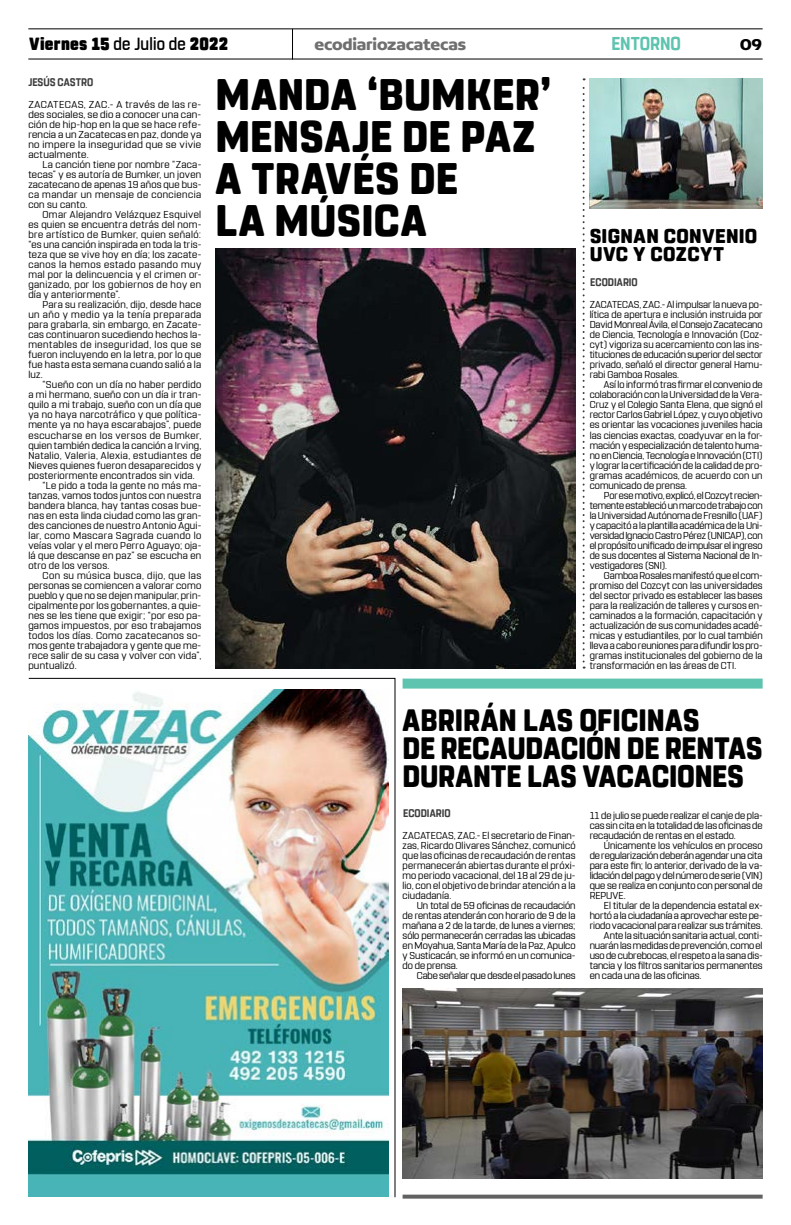
<style>
.page{position:relative;width:791px;height:1225px;background:#fff}
.page>*{position:absolute;margin:0;border:0;box-sizing:border-box;transform-origin:0 0}
.t1{font:800 44px/42px "Rohn Rounded";letter-spacing:.01em;color:#000;scale:.95 1}
.t2{font:800 30.8px/28px "Rohn Rounded";letter-spacing:-.005em;color:#000;scale:.92 1}
.t3{font:800 19.8px/18px "Rohn Rounded";letter-spacing:.015em;color:#000}
.t4{font:700 18.6px "Rohn Rounded";letter-spacing:-.005em;color:#5ec4af;scale:.91 1}
.t5{font:900 17.6px "Rohn Rounded";letter-spacing:.02em;color:#000;scale:.91 1}
.t6{font:700 16.9px "Concord";letter-spacing:-.01em;color:#706f6f}
.t7{font:700 16.9px "Concord";color:#000}
.t8{font:700 11px "Rohn Rounded";letter-spacing:.005em;color:#3d3d3d;scale:.91 1}
.t9{font:10px/10px "Rohn Rounded";letter-spacing:.02em;color:#000;text-align:justify}
.t10{font:10px/10px "Rohn Rounded";letter-spacing:.02em;color:#000;text-align:justify;scale:1.05 1}
.t11{font:10px "Rohn Rounded";letter-spacing:-.01em;color:#000}
.t12{font:10px "Rohn Rounded";letter-spacing:-.005em;color:#000}
.t13{font:10px "Rohn Rounded";color:#000}
.t14{font:10px "Rohn Rounded";letter-spacing:.04em;color:#000}
.t15{font:10px "Rohn Rounded";letter-spacing:.045em;color:#000}
.s1{font-weight:500}
</style>
<div class="page">
<hr style="left:28px;top:28px;width:735px;height:1px;background:#000">
<hr style="left:28px;top:59px;width:735px;height:1px;background:#000">
<hr style="left:292px;top:29px;width:1px;height:31px;background:#000">
<svg style="left:403px;top:1194px;width:360px;height:4px"></svg>
<svg style="left:583px;top:78px;width:2px;height:590px"></svg>
<svg style="left:28px;top:677px;width:368px;height:521px"></svg>
<img style="left:28px;top:689px;width:360px;height:507px">
<img style="left:215px;top:248px;width:360px;height:420px">
<div style="left:403px;top:678px;width:360px;height:10px;background:#5ec4af"></div>
<img style="left:590px;top:78px;width:173px;height:130px">
<img style="left:403px;top:988px;width:360px;height:190px">
<h3 class="t5" style="left:29px;top:33px;width:220px">Viernes 15 <span class="s1">de Julio de</span> 2022</h3>
<h3 class="t6" style="left:314px;top:34px;width:153px">ecodiariozacatecas</h3>
<h3 class="t4" style="left:611px;top:32px;width:78px">ENTORNO</h3>
<h3 class="t7" style="left:740px;top:34px;width:24px">09</h3>
<p class="t8" style="left:28px;top:76px;width:73px">JESÚS CASTRO</p>
<p class="t10" style="left:28px;top:100px;width:166px">ZACATECAS, ZAC.- A través de las re&shy;des sociales, se dio a conocer una can&shy;ción de hip-hop en la que se hace refe&shy;rencia a un Zacatecas en paz, donde ya no impere la inseguridad que se vivie actualmente.</p>
<p class="t9" style="left:28px;top:160px;width:174px;text-indent:14px">La canción tiene por nombre “Zaca&shy;tecas” y es autoría de Bumker, un joven zacatecano de apenas 19 años que bus&shy;ca mandar un mensaje de conciencia con su canto.</p>
<p class="t9" style="left:28px;top:210px;width:174px;text-indent:14px">Omar Alejandro Velázquez Esquivel es quien se encuentra detrás del nom&shy;bre artístico de Bumker, quien señaló: “es una canción inspirada en toda la tris&shy;teza que se vive hoy en día; los zacate&shy;canos la hemos estado pasando muy mal por la delincuencia y el crimen or&shy;ganizado, por los gobiernos de hoy en día y anteriormente”.</p>
<p class="t9" style="left:28px;top:300px;width:174px;text-indent:14px">Para su realización, dijo, desde hace un año y medio ya la tenía preparada para grabarla, sin embargo, en Zacate&shy;cas continuaron sucediendo hechos la&shy;mentables de inseguridad, los que se fueron incluyendo en la letra, por lo que fue hasta esta semana cuando salió a la luz.</p>
<p class="t9" style="left:43px;top:380px;width:160px">“Sueño con un día no haber perdido</p>
<p class="t9" style="left:28px;top:390px;width:174px">a mi hermano, sueño con un día ir tran-</p>
<p class="t9" style="left:28px;top:400px;width:174px">quilo a mi trabajo, sueño con un día que</p>
<p class="t9" style="left:28px;top:410px;width:174px">ya no haya narcotráfico y que política-</p>
<p class="t9" style="left:28px;top:420px;width:174px">mente ya no haya escarabajos”, puede</p>
<p class="t15" style="left:28px;top:429px;width:174px">escucharse en los versos de Bumker,</p>
<p class="t9" style="left:28px;top:440px;width:174px">quien también dedica la canción a Irving,</p>
<p class="t14" style="left:28px;top:449px;width:174px">Natalio, Valeria, Alexia, estudiantes de</p>
<p class="t9" style="left:28px;top:460px;width:174px">Nieves quienes fueron desaparecidos y</p>
<p class="t9" style="left:28px;top:470px;width:168px">posteriormente encontrados sin vida.</p>
<p class="t9" style="left:43px;top:480px;width:160px">“Le pido a toda la gente no más ma-</p>
<p class="t9" style="left:28px;top:490px;width:174px">tanzas, vamos todos juntos con nuestra</p>
<p class="t9" style="left:28px;top:500px;width:174px">bandera blanca, hay tantas cosas bue-</p>
<p class="t9" style="left:28px;top:510px;width:174px">nas en esta linda ciudad como las gran-</p>
<p class="t9" style="left:28px;top:520px;width:174px">des canciones de nuestro Antonio Agui-</p>
<p class="t15" style="left:28px;top:529px;width:174px">lar, como Mascara Sagrada cuando lo</p>
<p class="t9" style="left:28px;top:540px;width:174px">veías volar y el mero Perro Aguayo; oja-</p>
<p class="t9" style="left:28px;top:550px;width:174px">lá que descanse en paz” se escucha en</p>
<p class="t9" style="left:28px;top:560px;width:83px">otro de los versos.</p>
<p class="t14" style="left:43px;top:569px;width:160px">Con su música busca, dijo, que las</p>
<p class="t9" style="left:28px;top:580px;width:174px">personas se comiencen a valorar como</p>
<p class="t9" style="left:28px;top:590px;width:174px">pueblo y que no se dejen manipular, prin-</p>
<p class="t9" style="left:28px;top:600px;width:174px">cipalmente por los gobernantes, a quie-</p>
<p class="t9" style="left:28px;top:610px;width:174px">nes se les tiene que exigir; “por eso pa-</p>
<p class="t9" style="left:28px;top:620px;width:174px">gamos impuestos, por eso trabajamos</p>
<p class="t9" style="left:28px;top:630px;width:174px">todos los días. Como zacatecanos so-</p>
<p class="t9" style="left:28px;top:640px;width:174px">mos gente trabajadora y gente que me-</p>
<p class="t9" style="left:28px;top:650px;width:174px">rece salir de su casa y volver con vida”,</p>
<p class="t9" style="left:28px;top:660px;width:50px">puntualizó.</p>
<h1 class="t1" style="left:215px;top:74px;width:355px">MANDA ‘BUMKER’<br>MENSAJE DE PAZ<br>A TRAVÉS DE<br>LA MÚSICA</h1>
<h3 class="t3" style="left:590px;top:227px;width:169px">SIGNAN CONVENIO<br>UVC Y COZCYT</h3>
<p class="t8" style="left:590px;top:276px;width:54px">ECODIARIO</p>
<p class="t9" style="left:590px;top:300px;width:174px">ZACATECAS, ZAC.- Al impulsar la nueva po&shy;lítica de apertura e inclusión instruida por David Monreal Ávila, el Consejo Zacatecano de Ciencia, Tecnología e Innovación (Coz&shy;cyt) vigoriza su acercamiento con las ins&shy;tituciones de educación superior del sector privado, señaló el director general Hamu&shy;rabi Gamboa Rosales.</p>
<p class="t9" style="left:590px;top:380px;width:174px;text-indent:14px">Así lo informó tras firmar el convenio de colaboración con la Universidad de la Vera-Cruz y el Colegio Santa Elena, que signó el rector Carlos Gabriel López, y cuyo objetivo es orientar las vocaciones juveniles hacia las ciencias exactas, coadyuvar en la for&shy;mación y especialización de talento huma&shy;no en Ciencia, Tecnología e Innovación (CTI) y lograr la certificación de la calidad de pro&shy;gramas académicos, de acuerdo con un comunicado de prensa.</p>
<p class="t9" style="left:590px;top:490px;width:174px;text-indent:14px">Por ese motivo, explicó, el Cozcyt recien&shy;temente estableció un marco de trabajo con la Universidad Autónoma de Fresnillo (UAF) y capacitó a la plantilla académica de la Uni&shy;versidad Ignacio Castro Pérez (UNICAP), con el propósito unificado de impulsar el ingreso de sus docentes al Sistema Nacional de In&shy;vestigadores (SNI).</p>
<p class="t9" style="left:590px;top:570px;width:174px;text-indent:14px">Gamboa Rosales manifestó que el com&shy;promiso del Cozcyt con las universidades del sector privado es establecer las bases para la realización de talleres y cursos en&shy;caminados a la formación, capacitación y actualización de sus comunidades acadé&shy;micas y estudiantiles, por lo cual también lleva a cabo reuniones para difundir los pro&shy;gramas institucionales del gobierno de la transformación en las áreas de CTI.</p>
<h2 class="t2" style="left:403px;top:706px;width:393px">ABRIRÁN LAS OFICINAS<br>DE RECAUDACIÓN DE RENTAS<br>DURANTE LAS VACACIONES</h2>
<p class="t8" style="left:403px;top:806px;width:54px">ECODIARIO</p>
<p class="t9" style="left:403px;top:830px;width:174px">ZACATECAS, ZAC.- El secretario de Finan&shy;zas, Ricardo Olivares Sánchez, comunicó que las oficinas de recaudación de rentas permanecerán abiertas durante el próxi&shy;mo periodo vacacional, del 18 al 29 de ju&shy;lio, con el objetivo de brindar atención a la ciudadanía.</p>
<p class="t9" style="left:403px;top:900px;width:174px;text-indent:14px">Un total de 59 oficinas de recaudación de rentas atenderán con horario de 9 de la mañana a 2 de la tarde, de lunes a viernes; sólo permanecerán cerradas las ubicadas en Moyahua, Santa María de la Paz, Apulco y Susticacán, se informó en un comunica&shy;do de prensa.</p>
<p class="t11" style="left:417px;top:969px;width:160px">Cabe señalar que desde el pasado lunes</p>
<p class="t9" style="left:590px;top:810px;width:174px">11 de julio se puede realizar el canje de pla&shy;cas sin cita en la totalidad de las oficinas de recaudación de rentas en el estado.</p>
<p class="t9" style="left:590px;top:840px;width:174px;text-indent:14px">Únicamente los vehículos en proceso de regularización deberán agendar una cita para este fin; lo anterior, derivado de la va&shy;lidación del pago y del número de serie (VIN) que se realiza en conjunto con personal de REPUVE.</p>
<p class="t13" style="left:604px;top:899px;width:160px">El titular de la dependencia estatal ex-</p>
<p class="t11" style="left:590px;top:909px;width:174px">hortó a la ciudadanía a aprovechar este pe-</p>
<p class="t12" style="left:590px;top:919px;width:174px">riodo vacacional para realizar sus trámites.</p>
<p class="t12" style="left:604px;top:929px;width:160px">Ante la situación sanitaria actual, conti-</p>
<p class="t11" style="left:590px;top:939px;width:174px">nuarán las medidas de prevención, como el</p>
<p class="t11" style="left:590px;top:949px;width:174px">uso de cubrebocas, el respeto a la sana dis-</p>
<p class="t13" style="left:590px;top:959px;width:174px">tancia y los filtros sanitarios permanentes</p>
<p class="t11" style="left:590px;top:969px;width:113px">en cada una de las oficinas.</p>
</div>
